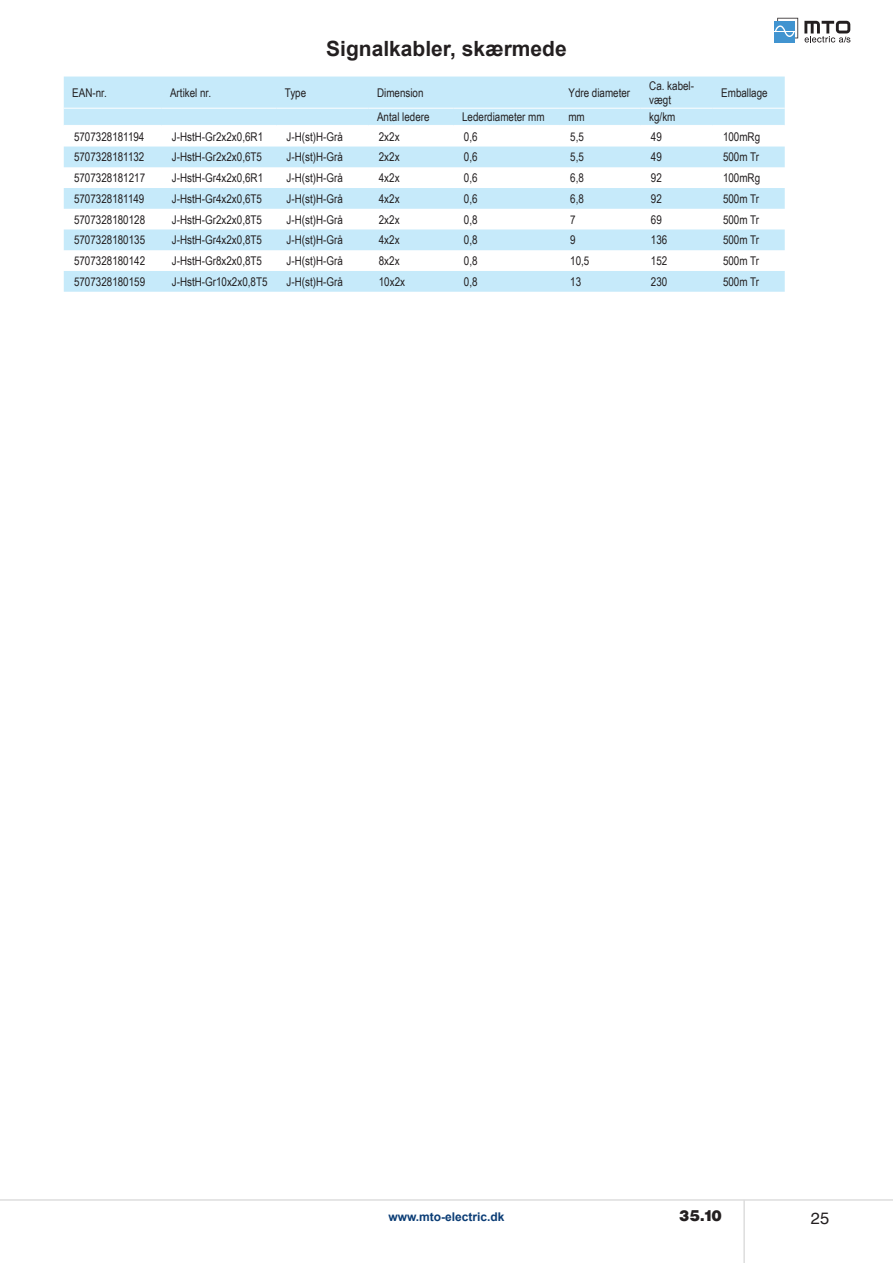
<style>
.page{position:relative;width:893px;height:1263px;background:#fff}
.page>*{position:absolute;margin:0;border:0;box-sizing:border-box;transform-origin:0 0}
.t1{font:700 21px "Arial";color:#231f20}
.t2{font:16.5px "Helvetica Black cyr Bold";color:#231f20}
.t3{font:16.5px "Helvetica";color:#231f20}
.Tabelskrift{font:12px/14.4px "Arial Narrow";color:#231f20}
.t4{font:700 12px "Arial";color:#0a3c75}
</style>
<div class="page">
<hr style="left:0;top:1199px;width:893px;height:2px;background:#ddd">
<hr style="left:743px;top:1200px;width:2px;height:63px;background:#ddd">
<svg style="left:804px;top:21px;width:46px;height:22px"></svg>
<div style="left:774px;top:32px;width:21px;height:10px;background:#4194d0"></div>
<svg style="left:774px;top:18px;width:24px;height:20px"></svg>
<svg style="left:64px;top:77px;width:721px;height:215px;fill:#c6eafa"></svg>
<hr style="left:64px;top:108px;width:98px;height:1px;background:#fff">
<hr style="left:162px;top:108px;width:114px;height:1px;background:#fff">
<hr style="left:276px;top:108px;width:93px;height:1px;background:#fff">
<hr style="left:369px;top:108px;width:85px;height:1px;background:#fff">
<hr style="left:454px;top:108px;width:106px;height:1px;background:#fff">
<hr style="left:560px;top:108px;width:81px;height:1px;background:#fff">
<hr style="left:641px;top:108px;width:72px;height:1px;background:#fff">
<hr style="left:713px;top:108px;width:72px;height:1px;background:#fff">
<hr style="left:64px;top:125px;width:98px;height:1px;background:#fff">
<hr style="left:162px;top:125px;width:114px;height:1px;background:#fff">
<hr style="left:276px;top:125px;width:93px;height:1px;background:#fff">
<hr style="left:369px;top:125px;width:85px;height:1px;background:#fff">
<hr style="left:454px;top:125px;width:106px;height:1px;background:#fff">
<hr style="left:560px;top:125px;width:81px;height:1px;background:#fff">
<hr style="left:641px;top:125px;width:72px;height:1px;background:#fff">
<hr style="left:713px;top:125px;width:72px;height:1px;background:#fff">
<h1 class="t1" style="left:326px;top:34px;width:242px">Signalkabler, skærmede</h1>
<p class="Tabelskrift" style="left:72px;top:85px;width:36px">EAN-nr.</p>
<p class="Tabelskrift" style="left:170px;top:85px;width:43px">Artikel nr.</p>
<p class="Tabelskrift" style="left:285px;top:85px;width:23px">Type</p>
<p class="Tabelskrift" style="left:377px;top:85px;width:48px">Dimension</p>
<p class="Tabelskrift" style="left:568px;top:85px;width:63px">Ydre diameter</p>
<p class="Tabelskrift" style="left:649px;top:78px;width:46px">Ca. kabel&shy;vægt</p>
<p class="Tabelskrift" style="left:721px;top:85px;width:48px">Emballage</p>
<p class="Tabelskrift" style="left:377px;top:109px;width:54px">Antal ledere</p>
<p class="Tabelskrift" style="left:462px;top:109px;width:84px">Lederdiameter mm</p>
<p class="Tabelskrift" style="left:568px;top:109px;width:18px">mm</p>
<p class="Tabelskrift" style="left:649px;top:109px;width:28px">kg/km</p>
<p class="Tabelskrift" style="left:74px;top:129px;width:72px">5707328181194</p>
<p class="Tabelskrift" style="left:172px;top:129px;width:93px">J-HstH-Gr2x2x0,6R1</p>
<p class="Tabelskrift" style="left:287px;top:129px;width:58px">J-H(st)H-Grå</p>
<p class="Tabelskrift" style="left:379px;top:129px;width:22px">2x2x</p>
<p class="Tabelskrift" style="left:464px;top:129px;width:15px">0,6</p>
<p class="Tabelskrift" style="left:570px;top:129px;width:15px">5,5</p>
<p class="Tabelskrift" style="left:651px;top:129px;width:12px">49</p>
<p class="Tabelskrift" style="left:723px;top:129px;width:39px">100mRg</p>
<p class="Tabelskrift" style="left:74px;top:149px;width:72px">5707328181132</p>
<p class="Tabelskrift" style="left:172px;top:149px;width:92px">J-HstH-Gr2x2x0,6T5</p>
<p class="Tabelskrift" style="left:287px;top:149px;width:58px">J-H(st)H-Grå</p>
<p class="Tabelskrift" style="left:379px;top:149px;width:22px">2x2x</p>
<p class="Tabelskrift" style="left:464px;top:149px;width:15px">0,6</p>
<p class="Tabelskrift" style="left:570px;top:149px;width:15px">5,5</p>
<p class="Tabelskrift" style="left:651px;top:149px;width:12px">49</p>
<p class="Tabelskrift" style="left:723px;top:149px;width:38px">500m Tr</p>
<p class="Tabelskrift" style="left:74px;top:170px;width:73px">5707328181217</p>
<p class="Tabelskrift" style="left:172px;top:170px;width:93px">J-HstH-Gr4x2x0,6R1</p>
<p class="Tabelskrift" style="left:287px;top:170px;width:58px">J-H(st)H-Grå</p>
<p class="Tabelskrift" style="left:379px;top:170px;width:22px">4x2x</p>
<p class="Tabelskrift" style="left:464px;top:170px;width:15px">0,6</p>
<p class="Tabelskrift" style="left:570px;top:170px;width:15px">6,8</p>
<p class="Tabelskrift" style="left:651px;top:170px;width:12px">92</p>
<p class="Tabelskrift" style="left:723px;top:170px;width:39px">100mRg</p>
<p class="Tabelskrift" style="left:74px;top:191px;width:72px">5707328181149</p>
<p class="Tabelskrift" style="left:172px;top:191px;width:92px">J-HstH-Gr4x2x0,6T5</p>
<p class="Tabelskrift" style="left:287px;top:191px;width:58px">J-H(st)H-Grå</p>
<p class="Tabelskrift" style="left:379px;top:191px;width:22px">4x2x</p>
<p class="Tabelskrift" style="left:464px;top:191px;width:15px">0,6</p>
<p class="Tabelskrift" style="left:570px;top:191px;width:15px">6,8</p>
<p class="Tabelskrift" style="left:651px;top:191px;width:12px">92</p>
<p class="Tabelskrift" style="left:723px;top:191px;width:38px">500m Tr</p>
<p class="Tabelskrift" style="left:74px;top:212px;width:73px">5707328180128</p>
<p class="Tabelskrift" style="left:172px;top:212px;width:92px">J-HstH-Gr2x2x0,8T5</p>
<p class="Tabelskrift" style="left:287px;top:212px;width:58px">J-H(st)H-Grå</p>
<p class="Tabelskrift" style="left:379px;top:212px;width:22px">2x2x</p>
<p class="Tabelskrift" style="left:464px;top:212px;width:15px">0,8</p>
<p class="Tabelskrift" style="left:570px;top:212px;width:7px">7</p>
<p class="Tabelskrift" style="left:651px;top:212px;width:12px">69</p>
<p class="Tabelskrift" style="left:723px;top:212px;width:38px">500m Tr</p>
<p class="Tabelskrift" style="left:74px;top:232px;width:73px">5707328180135</p>
<p class="Tabelskrift" style="left:172px;top:232px;width:92px">J-HstH-Gr4x2x0,8T5</p>
<p class="Tabelskrift" style="left:287px;top:232px;width:58px">J-H(st)H-Grå</p>
<p class="Tabelskrift" style="left:379px;top:232px;width:22px">4x2x</p>
<p class="Tabelskrift" style="left:464px;top:232px;width:15px">0,8</p>
<p class="Tabelskrift" style="left:570px;top:232px;width:7px">9</p>
<p class="Tabelskrift" style="left:651px;top:232px;width:18px">136</p>
<p class="Tabelskrift" style="left:723px;top:232px;width:38px">500m Tr</p>
<p class="Tabelskrift" style="left:74px;top:253px;width:73px">5707328180142</p>
<p class="Tabelskrift" style="left:172px;top:253px;width:92px">J-HstH-Gr8x2x0,8T5</p>
<p class="Tabelskrift" style="left:287px;top:253px;width:58px">J-H(st)H-Grå</p>
<p class="Tabelskrift" style="left:379px;top:253px;width:22px">8x2x</p>
<p class="Tabelskrift" style="left:464px;top:253px;width:15px">0,8</p>
<p class="Tabelskrift" style="left:570px;top:253px;width:21px">10,5</p>
<p class="Tabelskrift" style="left:651px;top:253px;width:18px">152</p>
<p class="Tabelskrift" style="left:723px;top:253px;width:38px">500m Tr</p>
<p class="Tabelskrift" style="left:74px;top:274px;width:73px">5707328180159</p>
<p class="Tabelskrift" style="left:172px;top:274px;width:97px">J-HstH-Gr10x2x0,8T5</p>
<p class="Tabelskrift" style="left:287px;top:274px;width:58px">J-H(st)H-Grå</p>
<p class="Tabelskrift" style="left:379px;top:274px;width:28px">10x2x</p>
<p class="Tabelskrift" style="left:464px;top:274px;width:15px">0,8</p>
<p class="Tabelskrift" style="left:570px;top:274px;width:12px">13</p>
<p class="Tabelskrift" style="left:651px;top:274px;width:18px">230</p>
<p class="Tabelskrift" style="left:723px;top:274px;width:38px">500m Tr</p>
<p class="t4" style="left:388px;top:1208px;width:118px">www.mto-electric.dk</p>
<h2 class="t2" style="left:679px;top:1208px;width:44px">35.10</h2>
<p class="t3" style="left:811px;top:1208px;width:20px">25</p>
</div>
